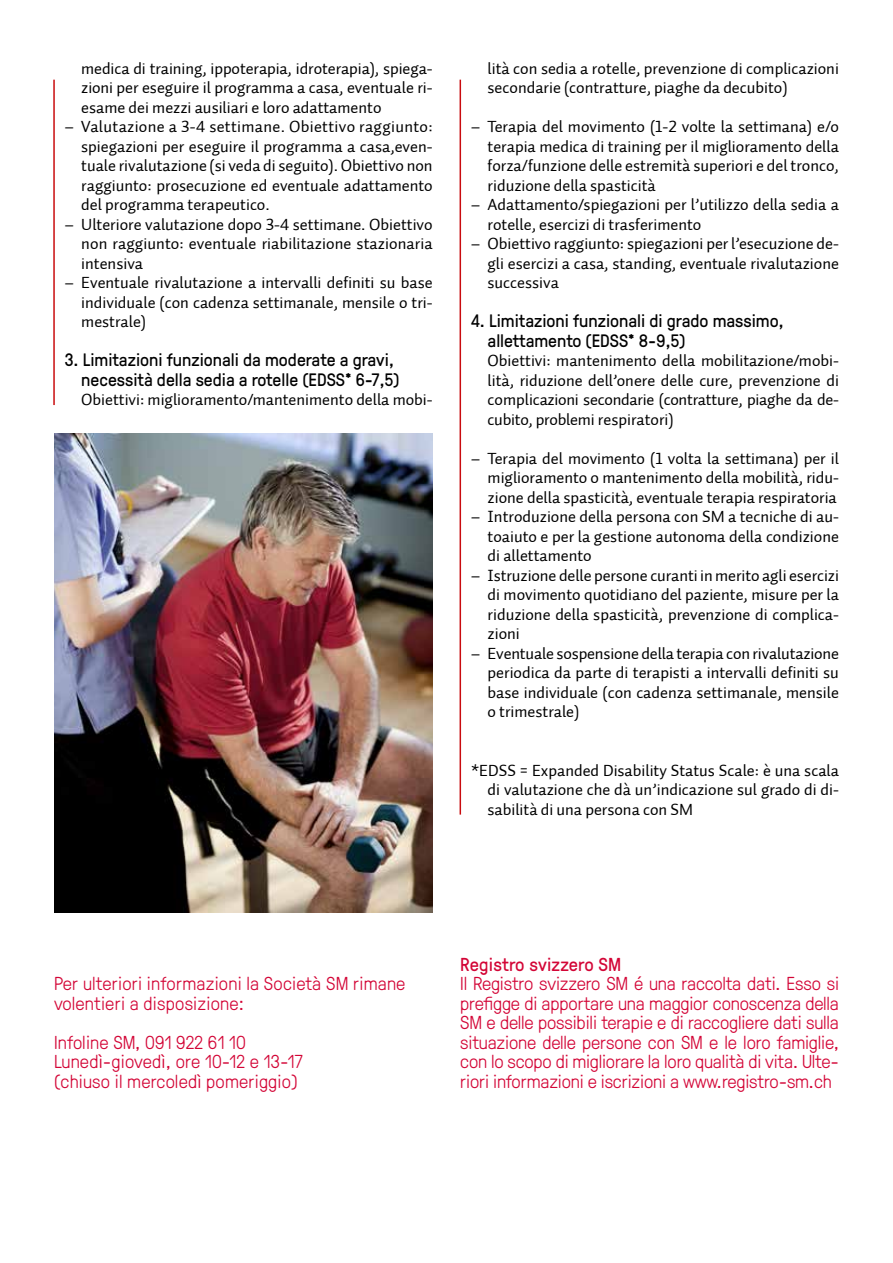
<style>
.page{position:relative;width:893px;height:1263px;background:#fff}
.page>*{position:absolute;margin:0;border:0;box-sizing:border-box;transform-origin:0 0}
.t1{font:300 18.75px/19.5px "GT Pressura";letter-spacing:.01em;color:#d30536}
.t2{font:18.75px "GT Pressura";letter-spacing:.01em;color:#d30536}
.t3{font:18px/19.5px "GT Pressura";color:#000}
.t4{font:16.5px/19.5px "Auto 2 Regular LF";color:#000;text-align:justify}
</style>
<div class="page">
<img style="left:54px;top:434px;width:379px;height:478px">
<hr style="left:53px;top:80px;width:2px;height:325px;background:#c90c0f">
<hr style="left:460px;top:80px;width:1px;height:735px;background:#c90c0f">
<p class="t4" style="left:81px;top:58px;width:353px">medica di training, ippoterapia, idroterapia), spiega&shy;zioni per eseguire il programma a casa, eventuale ri&shy;esame dei mezzi ausiliari e loro adattamento</p>
<p class="t4" style="left:81px;top:117px;width:353px;text-indent:-16px">– Valutazione a 3-4 settimane. Obiettivo raggiunto: spiegazioni per eseguire il programma a casa,even&shy;tuale rivalutazione (si veda di seguito). Obiettivo non raggiunto: prosecuzione ed eventuale adattamento del programma terapeutico.</p>
<p class="t4" style="left:81px;top:214px;width:353px;text-indent:-16px">– Ulteriore valutazione dopo 3-4 settimane. Obiettivo non raggiunto: eventuale riabilitazione stazionaria intensiva</p>
<p class="t4" style="left:81px;top:273px;width:353px;text-indent:-16px">– Eventuale rivalutazione a intervalli definiti su base individuale (con cadenza settimanale, mensile o tri&shy;mestrale)</p>
<p class="t3" style="left:81px;top:349px;width:320px;text-indent:-17px">3. Limitazioni funzionali da moderate a gravi, necessità della sedia a rotelle (EDSS* 6-7,5)</p>
<p class="t4" style="left:81px;top:390px;width:353px">Obiettivi: miglioramento/mantenimento della mobi-</p>
<p class="t4" style="left:488px;top:58px;width:353px">lità con sedia a rotelle, prevenzione di complicazioni secondarie (contratture, piaghe da decubito)</p>
<p class="t4" style="left:488px;top:117px;width:353px;text-indent:-16px">– Terapia del movimento (1-2 volte la settimana) e/o terapia medica di training per il miglioramento della forza/funzione delle estremità superiori e del tronco, riduzione della spasticità</p>
<p class="t4" style="left:488px;top:195px;width:353px;text-indent:-16px">– Adattamento/spiegazioni per l’utilizzo della sedia a rotelle, esercizi di trasferimento</p>
<p class="t4" style="left:488px;top:234px;width:353px;text-indent:-16px">– Obiettivo raggiunto: spiegazioni per l’esecuzione de&shy;gli esercizi a casa, standing, eventuale rivalutazione successiva</p>
<p class="t3" style="left:488px;top:310px;width:297px;text-indent:-17px">4. Limitazioni funzionali di grado massimo, allettamento (EDSS* 8-9,5)</p>
<p class="t4" style="left:488px;top:351px;width:353px">Obiettivi: mantenimento della mobilitazione/mobi&shy;lità, riduzione dell’onere delle cure, prevenzione di complicazioni secondarie (contratture, piaghe da de&shy;cubito, problemi respiratori)</p>
<p class="t4" style="left:488px;top:448px;width:353px;text-indent:-16px">– Terapia del movimento (1 volta la settimana) per il miglioramento o mantenimento della mobilità, ridu&shy;zione della spasticità, eventuale terapia respiratoria</p>
<p class="t4" style="left:488px;top:507px;width:353px;text-indent:-16px">– Introduzione della persona con SM a tecniche di au&shy;toaiuto e per la gestione autonoma della condizione di allettamento</p>
<p class="t4" style="left:488px;top:565px;width:353px;text-indent:-16px">– Istruzione delle persone curanti in merito agli esercizi di movimento quotidiano del paziente, misure per la riduzione della spasticità, prevenzione di complica&shy;zioni</p>
<p class="t4" style="left:488px;top:643px;width:353px;text-indent:-16px">– Eventuale sospensione della terapia con rivalutazione periodica da parte di terapisti a intervalli definiti su base individuale (con cadenza settimanale, mensile o trimestrale)</p>
<p class="t4" style="left:488px;top:761px;width:353px;text-indent:-16px">*EDSS = Expanded Disability Status Scale: è una scala di valutazione che dà un’indicazione sul grado di di&shy;sabilità di una persona con SM</p>
<p class="t1" style="left:54px;top:973px;width:353px">Per ulteriori informazioni la Società SM rimane volentieri a disposizione:</p>
<p class="t1" style="left:54px;top:1031px;width:250px">Infoline SM, 091 922 61 10<br>Lunedì-giovedì, ore 10-12 e 13-17 (chiuso il mercoledì pomeriggio)</p>
<p class="t2" style="left:460px;top:951px;width:163px">Registro svizzero SM</p>
<p class="t1" style="left:460px;top:973px;width:380px;text-align:justify">Il Registro svizzero SM é una raccolta dati. Esso si prefigge di apportare una maggior conoscenza della SM e delle possibili terapie e di raccogliere dati sulla situazione delle persone con SM e le loro famiglie, con lo scopo di migliorare la loro qualità di vita. Ulte&shy;riori informazioni e iscrizioni a www.registro-sm.ch</p>
</div>
